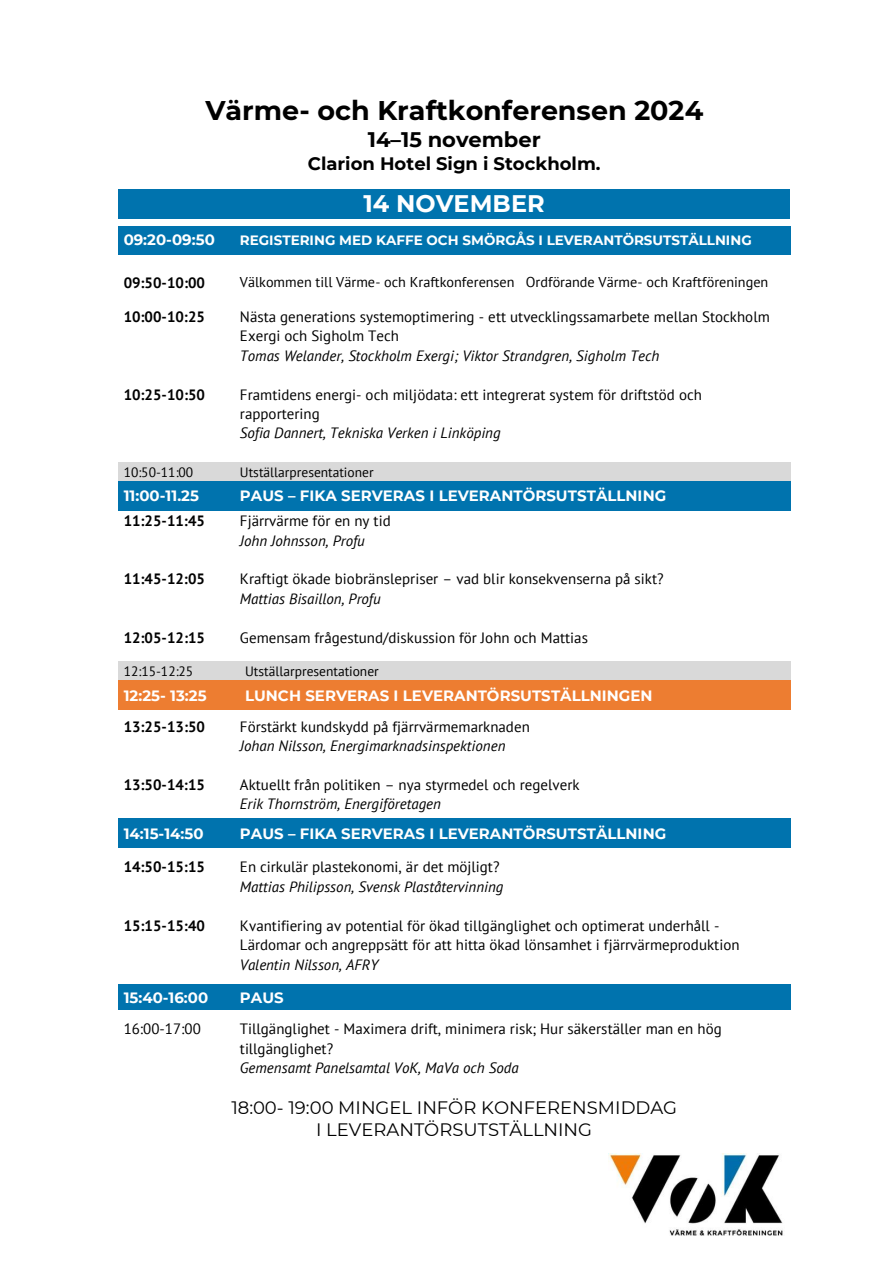
<style>
.page{position:relative;width:893px;height:1263px;background:#fff}
.page>*{position:absolute;margin:0;border:0;box-sizing:border-box;transform-origin:0 0}
.Brödtext{font:700 27px "Montserrat";color:#000}
.Brödtext-2{font:700 24px "Montserrat";color:#fff}
.Brödtext-3{font:700 21px "Montserrat";color:#000}
.t1{font:18px/21.9px "Montserrat";color:#000;text-align:center}
.Brödtext-4{font:700 18px "Montserrat";color:#000}
.t2{font:15px/19.5px "PT Sans";color:#000}
.t3{font:italic 15px "PT Sans";color:#000}
.Brödtext-5{font:700 15px "Montserrat";color:#fff}
.Brödtext-6{font:700 15px "PT Sans";color:#000}
.Brödtext-7{font:14.25px "PT Sans";color:#000}
.t4{font:13.5px "PT Sans";color:#000}
.Brödtext-8{font:700 13.5px "Montserrat";color:#fff}
</style>
<div class="page">
<img style="left:609px;top:1153px;width:174px;height:83px">
<div style="left:124px;top:189px;width:661px;height:29px;background:#0073ae"></div>
<div style="left:118px;top:226px;width:117px;height:28px;background:#0073ae"></div>
<div style="left:235px;top:226px;width:555px;height:28px;background:#0073ae"></div>
<div style="left:118px;top:462px;width:117px;height:19px;background:#d9d9d9"></div>
<div style="left:235px;top:462px;width:555px;height:19px;background:#d9d9d9"></div>
<div style="left:118px;top:481px;width:117px;height:30px;background:#0073ae"></div>
<div style="left:235px;top:481px;width:555px;height:30px;background:#0073ae"></div>
<div style="left:118px;top:661px;width:122px;height:20px;background:#d9d9d9"></div>
<div style="left:240px;top:661px;width:286px;height:20px;background:#d9d9d9"></div>
<div style="left:526px;top:661px;width:264px;height:20px;background:#d9d9d9"></div>
<div style="left:118px;top:681px;width:122px;height:29px;background:#ed7d31"></div>
<div style="left:240px;top:681px;width:550px;height:29px;background:#ed7d31"></div>
<div style="left:118px;top:818px;width:117px;height:30px;background:#0073ae"></div>
<div style="left:235px;top:818px;width:555px;height:30px;background:#0073ae"></div>
<div style="left:118px;top:984px;width:117px;height:26px;background:#0073ae"></div>
<div style="left:235px;top:984px;width:555px;height:26px;background:#0073ae"></div>
<p class="Brödtext" style="left:205px;top:94px;width:500px">Värme- och Kraftkonferensen 2024</p>
<p class="Brödtext-3" style="left:368px;top:127px;width:174px">14–15 november</p>
<p class="Brödtext-4" style="left:308px;top:153px;width:294px">Clarion Hotel Sign i Stockholm.</p>
<p class="Brödtext-2" style="left:363px;top:189px;width:183px">14 NOVEMBER</p>
<p class="Brödtext-5" style="left:124px;top:231px;width:93px">09:20-09:50</p>
<p class="Brödtext-8" style="left:240px;top:232px;width:513px">REGISTERING MED KAFFE OCH SMÖRGÅS I LEVERANTÖRSUTSTÄLLNING</p>
<p class="Brödtext-6" style="left:124px;top:273px;width:83px">09:50-10:00</p>
<p class="Brödtext-7" style="left:240px;top:272px;width:276px">Välkommen till Värme- och Kraftkonferensen</p>
<p class="Brödtext-7" style="left:526px;top:272px;width:244px">Ordförande Värme- och Kraftföreningen</p>
<p class="Brödtext-6" style="left:124px;top:307px;width:83px">10:00-10:25</p>
<p class="t2" style="left:240px;top:307px;width:531px">Nästa generations systemoptimering - ett utvecklingssamarbete mellan Stockholm<br>Exergi och Sigholm Tech</p>
<p class="t3" style="left:240px;top:345px;width:421px">Tomas Welander, Stockholm Exergi; Viktor Strandgren, Sigholm Tech</p>
<p class="Brödtext-6" style="left:124px;top:384px;width:83px">10:25-10:50</p>
<p class="t2" style="left:240px;top:384px;width:463px">Framtidens energi- och miljödata: ett integrerat system för driftstöd och rapportering</p>
<p class="t3" style="left:240px;top:423px;width:262px">Sofia Dannert, Tekniska Verken i Linköping</p>
<p class="t4" style="left:124px;top:463px;width:71px">10:50-11:00</p>
<p class="t4" style="left:240px;top:463px;width:135px">Utställarpresentationer</p>
<p class="Brödtext-5" style="left:124px;top:487px;width:77px">11:00-11.25</p>
<p class="Brödtext-5" style="left:240px;top:487px;width:428px">PAUS – FIKA SERVERAS I LEVERANTÖRSUTSTÄLLNING</p>
<p class="Brödtext-6" style="left:124px;top:511px;width:83px">11:25-11:45</p>
<p class="t2" style="left:240px;top:511px;width:152px">Fjärrvärme för en ny tid</p>
<p class="t3" style="left:240px;top:530px;width:126px">John Johnsson, Profu</p>
<p class="Brödtext-6" style="left:124px;top:569px;width:83px">11:45-12:05</p>
<p class="t2" style="left:240px;top:569px;width:425px">Kraftigt ökade biobränslepriser – vad blir konsekvenserna på sikt?</p>
<p class="t3" style="left:240px;top:589px;width:142px">Mattias Bisaillon, Profu</p>
<p class="t2" style="left:240px;top:627px;width:349px">Gemensam frågestund/diskussion för John och Mattias</p>
<p class="Brödtext-6" style="left:124px;top:627px;width:83px">12:05-12:15</p>
<p class="t4" style="left:124px;top:662px;width:71px">12:15-12:25</p>
<p class="t4" style="left:245px;top:662px;width:135px">Utställarpresentationer</p>
<p class="Brödtext-5" style="left:124px;top:686px;width:84px">12:25- 13:25</p>
<p class="Brödtext-5" style="left:245px;top:686px;width:409px">LUNCH SERVERAS I LEVERANTÖRSUTSTÄLLNINGEN</p>
<p class="Brödtext-6" style="left:124px;top:716px;width:83px">13:25-13:50</p>
<p class="t2" style="left:240px;top:716px;width:291px">Förstärkt kundskydd på fjärrvärmemarknaden</p>
<p class="t3" style="left:240px;top:736px;width:267px">Johan Nilsson, Energimarknadsinspektionen</p>
<p class="Brödtext-6" style="left:124px;top:774px;width:83px">13:50-14:15</p>
<p class="t2" style="left:240px;top:774px;width:341px">Aktuellt från politiken – nya styrmedel och regelverk</p>
<p class="t3" style="left:240px;top:794px;width:202px">Erik Thornström, Energiföretagen</p>
<p class="Brödtext-5" style="left:124px;top:824px;width:81px">14:15-14:50</p>
<p class="Brödtext-5" style="left:240px;top:824px;width:428px">PAUS – FIKA SERVERAS I LEVERANTÖRSUTSTÄLLNING</p>
<p class="Brödtext-6" style="left:124px;top:857px;width:83px">14:50-15:15</p>
<p class="t2" style="left:240px;top:857px;width:261px">En cirkulär plastekonomi, är det möjligt?</p>
<p class="t3" style="left:240px;top:877px;width:265px">Mattias Philipsson, Svensk Plaståtervinning</p>
<p class="Brödtext-6" style="left:124px;top:915px;width:83px">15:15-15:40</p>
<p class="t2" style="left:240px;top:915px;width:501px">Kvantifiering av potential för ökad tillgänglighet och optimerat underhåll -<br>Lärdomar och angreppsätt för att hitta ökad lönsamhet i fjärrvärmeproduktion</p>
<p class="t3" style="left:240px;top:954px;width:140px">Valentin Nilsson, AFRY</p>
<p class="Brödtext-5" style="left:124px;top:988px;width:86px">15:40-16:00</p>
<p class="Brödtext-5" style="left:240px;top:988px;width:45px">PAUS</p>
<p class="t2" style="left:124px;top:1019px;width:79px">16:00-17:00</p>
<p class="t2" style="left:240px;top:1019px;width:483px">Tillgänglighet - Maximera drift, minimera risk; Hur säkerställer man en hög tillgänglighet?</p>
<p class="t3" style="left:240px;top:1058px;width:280px">Gemensamt Panelsamtal VoK, MaVa och Soda</p>
<p class="t1" style="left:231px;top:1097px;width:447px">18:00- 19:00 MINGEL INFÖR KONFERENSMIDDAG<br>I LEVERANTÖRSUTSTÄLLNING</p>
</div>
